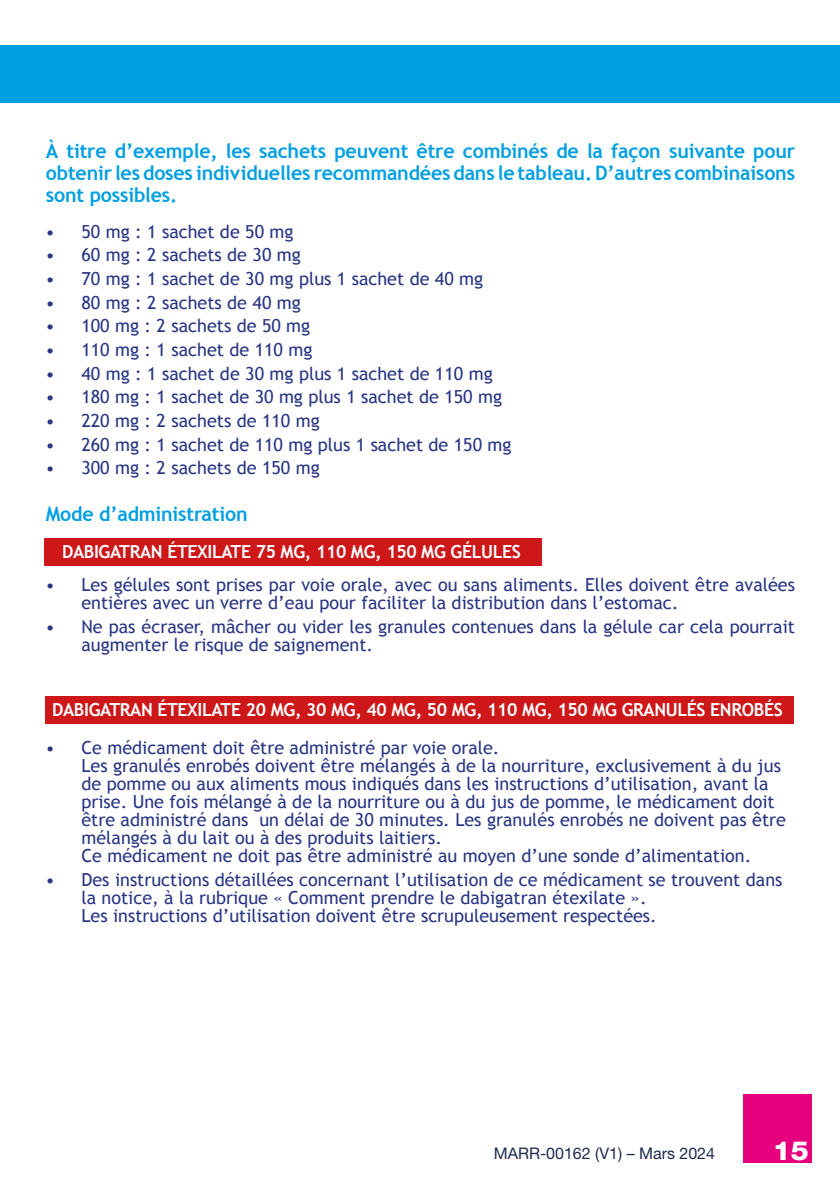
<style>
.page{position:relative;width:840px;height:1191px;background:#fff}
.page>*{position:absolute;margin:0;border:0;box-sizing:border-box;transform-origin:0 0}
.t1{font:800 26px "Helvetica Neue LT Com";color:#fff;scale:1.1 1}
.t2{font:700 20px/22px "Trebuchet MS";letter-spacing:-.01em;color:#009fe3;text-align:justify}
.t3{font:18px/18px "Trebuchet MS";color:#283583}
.t4{font:700 18px "Trebuchet MS";letter-spacing:-.02em;color:#fff}
.t5{font:16px "Helvetica Neue LT Std";color:#1d2b50}
</style>
<div class="page">
<div style="left:743px;top:1094px;width:68px;height:68px;background:#e6007d"></div>
<div style="left:0;top:46px;width:839px;height:57px;background:#009fe3"></div>
<div style="left:45px;top:539px;width:496px;height:27px;background:#cd1719"></div>
<div style="left:45px;top:696px;width:748px;height:27px;background:#cd1719"></div>
<p class="t2" style="left:46px;top:140px;width:750px">À titre d’exemple, les sachets peuvent être combinés de la façon suivante pour obtenir les doses individuelles recommandées dans le tableau. D’autres combinaisons sont possibles.</p>
<p class="t3" style="left:45px;top:222px;width:249px">• 50 mg : 1 sachet de 50 mg</p>
<p class="t3" style="left:45px;top:246px;width:257px">• 60 mg : 2 sachets de 30 mg</p>
<p class="t3" style="left:45px;top:270px;width:439px">• 70 mg : 1 sachet de 30 mg plus 1 sachet de 40 mg</p>
<p class="t3" style="left:45px;top:293px;width:257px">• 80 mg : 2 sachets de 40 mg</p>
<p class="t3" style="left:45px;top:317px;width:266px">• 100 mg : 2 sachets de 50 mg</p>
<p class="t3" style="left:45px;top:341px;width:268px">• 110 mg : 1 sachet de 110 mg</p>
<p class="t3" style="left:45px;top:364px;width:448px">• 40 mg : 1 sachet de 30 mg plus 1 sachet de 110 mg</p>
<p class="t3" style="left:45px;top:388px;width:458px">• 180 mg : 1 sachet de 30 mg plus 1 sachet de 150 mg</p>
<p class="t3" style="left:45px;top:412px;width:276px">• 220 mg : 2 sachets de 110 mg</p>
<p class="t3" style="left:45px;top:435px;width:467px">• 260 mg : 1 sachet de 110 mg plus 1 sachet de 150 mg</p>
<p class="t3" style="left:45px;top:459px;width:276px">• 300 mg : 2 sachets de 150 mg</p>
<p class="t2" style="left:46px;top:502px;width:203px">Mode d’administration</p>
<p class="t4" style="left:62px;top:541px;width:460px">DABIGATRAN ÉTEXILATE 75 MG, 110 MG, 150 MG GÉLULES</p>
<p class="t3" style="left:81px;top:576px;width:714px;text-indent:-36px">• Les gélules sont prises par voie orale, avec ou sans aliments. Elles doivent être avalées entières avec un verre d’eau pour faciliter la distribution dans l’estomac.</p>
<p class="t3" style="left:81px;top:618px;width:714px;text-indent:-36px">• Ne pas écraser, mâcher ou vider les granules contenues dans la gélule car cela pourrait augmenter le risque de saignement.</p>
<p class="t4" style="left:52px;top:698px;width:731px">DABIGATRAN ÉTEXILATE 20 MG, 30 MG, 40 MG, 50 MG, 110 MG, 150 MG GRANULÉS ENROBÉS</p>
<p class="t3" style="left:81px;top:739px;width:705px;text-indent:-36px">• Ce médicament doit être administré par voie orale.<br>Les granulés enrobés doivent être mélangés à de la nourriture, exclusivement à du jus de pomme ou aux aliments mous indiqués dans les instructions d’utilisation, avant la prise. Une fois mélangé à de la nourriture ou à du jus de pomme, le médicament doit être administré dans un délai de 30 minutes. Les granulés enrobés ne doivent pas être mélangés à du lait ou à des produits laitiers.<br>Ce médicament ne doit pas être administré au moyen d’une sonde d’alimentation.</p>
<p class="t3" style="left:81px;top:870px;width:702px;text-indent:-36px">• Des instructions détaillées concernant l’utilisation de ce médicament se trouvent dans la notice, à la rubrique « Comment prendre le dabigatran étexilate ».<br>Les instructions d’utilisation doivent être scrupuleusement respectées.</p>
<p class="t5" style="left:493px;top:1144px;width:223px">MARR-00162 (V1) – Mars 2024</p>
<h1 class="t1" style="left:772px;top:1135px;width:34px">15</h1>
</div>
